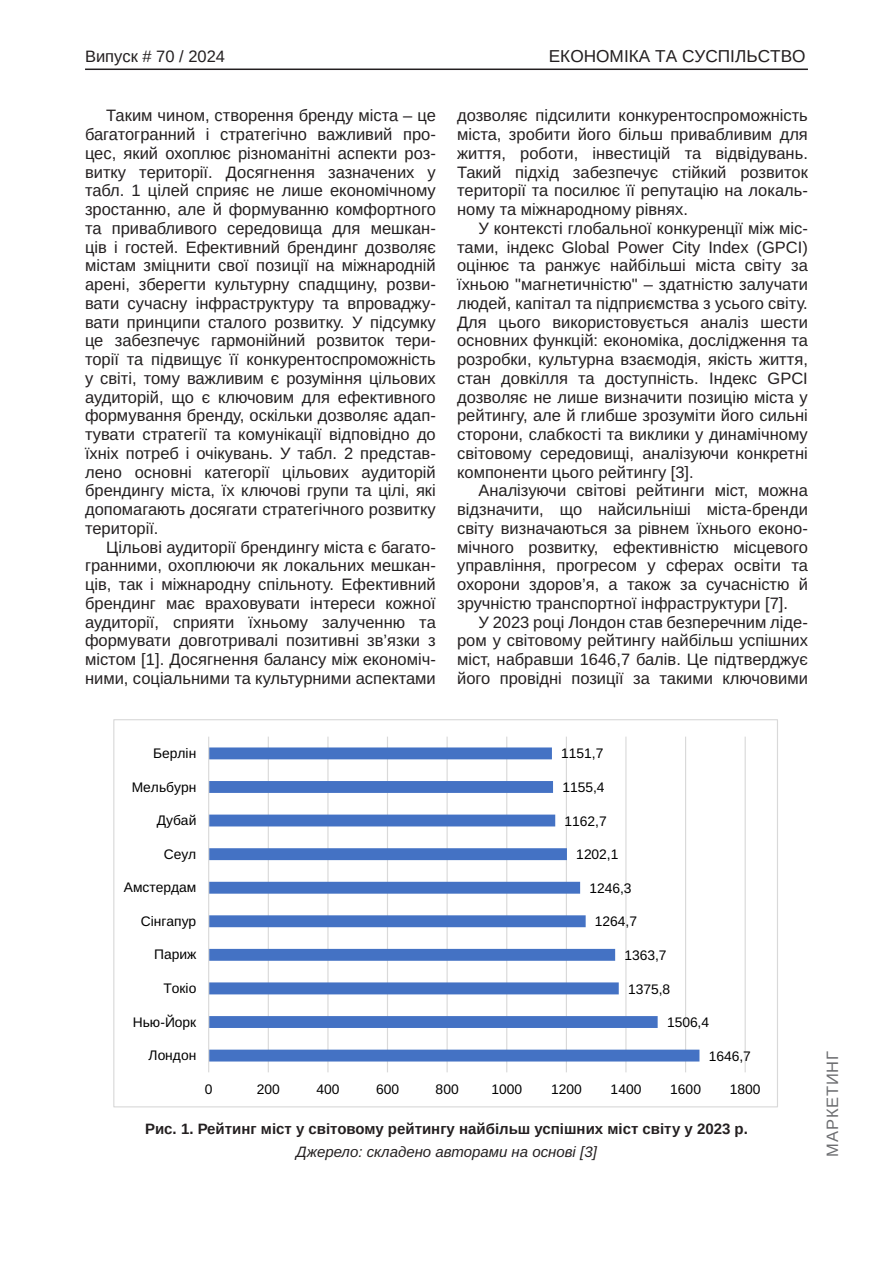
<style>
.page{position:relative;width:893px;height:1263px;background:#fff}
.page>*{position:absolute;margin:0;border:0;box-sizing:border-box;transform-origin:0 0}
.t1{font:17.25px "Arimo";color:#231f20}
.Текст_основной_G{font:16.5px/18.8px "Arimo";color:#231f20;text-align:justify}
.Текст_основной_G-2{font:16.5px/18.8px "Arimo";color:#231f20;text-align:justify}
.t2{font:16.5px "Arimo";color:#231f20}
.t3{font:16.5px "Arimo";letter-spacing:.05em;color:#6c6d70}
.Рисунок_N{font:700 15px "Arimo";color:#231f20}
.Джерело{font:italic 15px "Arimo";color:#231f20}
.t4{font:13.8px "Arimo Roman";color:#000}
.s1{font-style:inherit}
</style>
<div class="page">
<hr style="left:85px;top:69px;width:723px;height:1px;background:#231f20">
<hr style="left:268px;top:737px;width:1px;height:335px;background:#d9d9d9">
<hr style="left:327px;top:737px;width:1px;height:335px;background:#d9d9d9">
<hr style="left:387px;top:737px;width:1px;height:335px;background:#d9d9d9">
<hr style="left:447px;top:737px;width:1px;height:335px;background:#d9d9d9">
<hr style="left:506px;top:737px;width:1px;height:335px;background:#d9d9d9">
<hr style="left:566px;top:737px;width:1px;height:335px;background:#d9d9d9">
<hr style="left:625px;top:737px;width:1px;height:335px;background:#d9d9d9">
<hr style="left:685px;top:737px;width:1px;height:335px;background:#d9d9d9">
<hr style="left:745px;top:737px;width:1px;height:335px;background:#d9d9d9">
<svg style="left:209px;top:747px;width:490px;height:314px"></svg>
<hr style="left:208px;top:737px;width:1px;height:335px;background:#d9d9d9">
<p class="t2" style="left:85px;top:47px;width:142px">Випуск # 70 / 2024</p>
<p class="t1" style="left:549px;top:47px;width:258px">ЕКОНОМІКА ТА СУСПІЛЬСТВО</p>
<p class="Текст_основной_G-2" style="left:85px;top:106px;width:352px;text-indent:21px">Таким чином, створення бренду міста – це багатогранний і стратегічно важливий про&shy;цес, який охоплює різноманітні аспекти роз&shy;витку території. Досягнення зазначених у табл. 1 цілей сприяє не лише економічному зростанню, але й формуванню комфортного та привабливого середовища для мешкан&shy;ців і гостей. Ефективний брендинг дозволяє містам зміцнити свої позиції на міжнародній арені, зберегти культурну спадщину, розви&shy;вати сучасну інфраструктуру та впроваджу&shy;вати принципи сталого розвитку. У підсумку це забезпечує гармонійний розвиток тери&shy;торії та підвищує її конкурентоспроможність у світі, тому важливим є <span class="s1">розуміння цільових аудиторій, що є ключовим для ефективного формування бренду, оскільки дозволяє адап&shy;тувати стратегії та комунікації відповідно до їхніх потреб і очікувань. У табл. 2 представ&shy;лено основні категорії цільових аудиторій брендингу міста, їх ключові групи та цілі, які допомагають досягати стратегічного розвитку території.</span></p>
<p class="Текст_основной_G" style="left:85px;top:538px;width:352px;text-indent:21px">Цільові аудиторії брендингу міста є багато&shy;гранними, охоплюючи як локальних мешкан&shy;ців, так і міжнародну спільноту. Ефективний брендинг має враховувати інтереси кожної аудиторії, сприяти їхньому залученню та формувати довготривалі позитивні зв’язки з містом [1]. Досягнення балансу між економіч&shy;ними, соціальними та культурними аспектами</p>
<p class="Текст_основной_G" style="left:457px;top:106px;width:352px">дозволяє підсилити конкурентоспроможність міста, зробити його більш привабливим для життя, роботи, інвестицій та відвідувань.<br>Такий підхід забезпечує стійкий розвиток території та посилює її репутацію на локаль&shy;ному та міжнародному рівнях.</p>
<p class="Текст_основной_G" style="left:457px;top:219px;width:352px;text-indent:21px">У контексті глобальної конкуренції між міс&shy;тами, індекс Global Power City Index (GPCI) оцінює та ранжує найбільші міста світу за їхньою "магнетичністю" – здатністю залучати людей, капітал та підприємства з усього світу.<br>Для цього використовується аналіз шести основних функцій: економіка, дослідження та розробки, культурна взаємодія, якість життя, стан довкілля та доступність. Індекс GPCI дозволяє не лише визначити позицію міста у рейтингу, але й глибше зрозуміти його сильні сторони, слабкості та виклики у динамічному світовому середовищі, аналізуючи конкретні компоненти цього рейтингу [3].</p>
<p class="Текст_основной_G" style="left:457px;top:481px;width:352px;text-indent:21px">Аналізуючи світові рейтинги міст, можна відзначити, що найсильніші міста-бренди світу визначаються за рівнем їхнього еконо&shy;мічного розвитку, ефективністю місцевого управління, прогресом у сферах освіти та охорони здоров’я, а також за сучасністю й зручністю транспортної інфраструктури [7].</p>
<p class="Текст_основной_G" style="left:457px;top:613px;width:352px;text-indent:21px">У 2023 році Лондон став безперечним ліде&shy;ром у світовому рейтингу найбільш успішних міст, набравши 1646,7 балів. Це підтверджує його провідні позиції за такими ключовими</p>
<p class="t4" style="left:153px;top:743px;width:45px">Берлін</p>
<p class="t4" style="left:561px;top:744px;width:44px">1151,7</p>
<p class="t4" style="left:132px;top:777px;width:66px">Мельбурн</p>
<p class="t4" style="left:562px;top:778px;width:44px">1155,4</p>
<p class="t4" style="left:157px;top:811px;width:41px">Дубай</p>
<p class="t4" style="left:565px;top:811px;width:44px">1162,7</p>
<p class="t4" style="left:164px;top:844px;width:34px">Сеул</p>
<p class="t4" style="left:576px;top:845px;width:44px">1202,1</p>
<p class="t4" style="left:124px;top:878px;width:74px">Амстердам</p>
<p class="t4" style="left:589px;top:878px;width:44px">1246,3</p>
<p class="t4" style="left:141px;top:911px;width:57px">Сінгапур</p>
<p class="t4" style="left:595px;top:912px;width:44px">1264,7</p>
<p class="t4" style="left:154px;top:945px;width:44px">Париж</p>
<p class="t4" style="left:624px;top:945px;width:44px">1363,7</p>
<p class="t4" style="left:163px;top:978px;width:34px">Токіо</p>
<p class="t4" style="left:628px;top:979px;width:44px">1375,8</p>
<p class="t4" style="left:133px;top:1012px;width:65px">Нью-Йорк</p>
<p class="t4" style="left:667px;top:1013px;width:44px">1506,4</p>
<p class="t4" style="left:149px;top:1046px;width:49px">Лондон</p>
<p class="t4" style="left:709px;top:1046px;width:44px">1646,7</p>
<p class="t4" style="left:205px;top:1079px;width:9px">0</p>
<p class="t4" style="left:257px;top:1079px;width:25px">200</p>
<p class="t4" style="left:316px;top:1079px;width:25px">400</p>
<p class="t4" style="left:376px;top:1079px;width:25px">600</p>
<p class="t4" style="left:436px;top:1079px;width:25px">800</p>
<p class="t4" style="left:491px;top:1079px;width:32px">1000</p>
<p class="t4" style="left:551px;top:1079px;width:32px">1200</p>
<p class="t4" style="left:611px;top:1079px;width:32px">1400</p>
<p class="t4" style="left:670px;top:1079px;width:32px">1600</p>
<p class="t4" style="left:730px;top:1079px;width:32px">1800</p>
<p class="Рисунок_N" style="left:145px;top:1118px;width:604px">Рис. 1. Рейтинг міст у світовому рейтингу найбільш успішних міст світу у 2023 р.</p>
<p class="Джерело" style="left:296px;top:1141px;width:302px">Джерело: складено авторами на основі [3]</p>
<p class="t3" style="left:823px;top:1157px;width:107px;rotate:-90deg">МАРКЕТИНГ</p>
</div>
